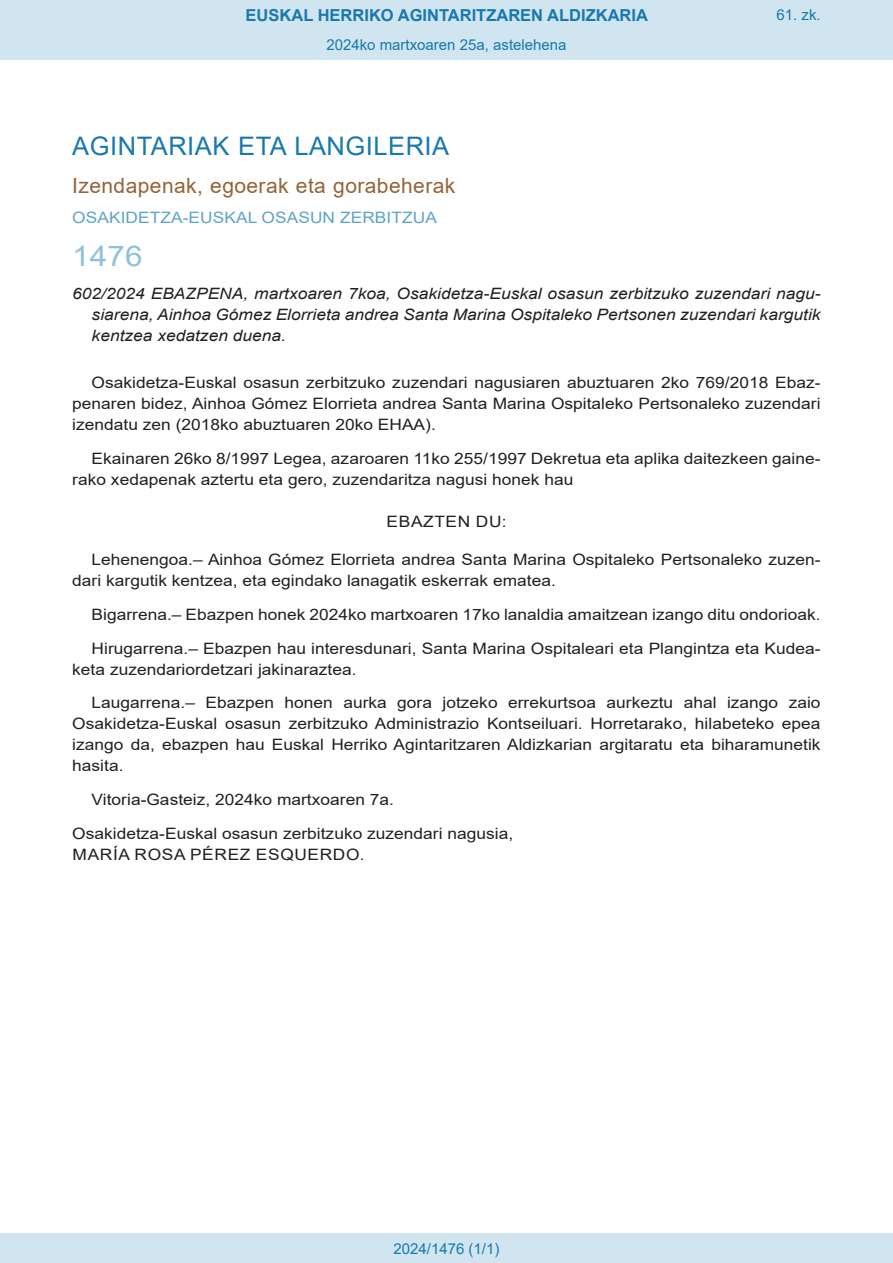
<style>
.page{position:relative;width:893px;height:1263px;background:#fff}
.page>*{position:absolute;margin:0;border:0;box-sizing:border-box;transform-origin:0 0}
.BOPVOrden{font:28.5px "Arial";color:#90c0db;scale:1.11 1}
.BOPVSeccion{font:25.5px "Arial";letter-spacing:.02em;color:#1879ad}
.BOPVSubseccion{font:21px "Arial";letter-spacing:.02em;color:#956338}
.t1{font:700 16.5px "Arial";color:#1879ad}
.BOPVDetalle{font:15.6px/21px "Arial";color:#231f20;scale:1.11 1}
.BOPVTitulo{font:italic 15.6px/21px "Arial";color:#231f20;text-align:justify;scale:1.11 1}
.BOPVFirmaPuesto{font:15.6px "Arial";color:#231f20;scale:1.11 1}
.BOPVFirmaLugFec{font:15.6px "Arial";color:#231f20;scale:1.11 1}
.BOPVOrganismo{font:15.6px "Arial";letter-spacing:.005em;color:#5ea4ca;scale:1.11 1}
.BOPVFirmaNombre{font:15.6px "Arial";letter-spacing:.035em;color:#231f20;scale:1.11 1}
.BOPVClave{font:15.6px "Arial";letter-spacing:.035em;color:#231f20;scale:1.11 1}
.Paginacion_Centro{font:15px "Arial";color:#1879ad}
</style>
<div class="page">
<div style="left:0;top:0;width:893px;height:60px;background:#d0e5f0"></div>
<div style="left:0;top:1233px;width:893px;height:30px;background:#d0e5f0"></div>
<p class="t1" style="left:246px;top:3px;width:404px">EUSKAL HERRIKO AGINTARITZAREN ALDIZKARIA</p>
<p class="Paginacion_Centro" style="left:326px;top:35px;width:242px">2024ko martxoaren 25a, astelehena</p>
<p class="Paginacion_Centro" style="left:776px;top:5px;width:46px">61. zk.</p>
<p class="BOPVSeccion" style="left:72px;top:128px;width:378px">AGINTARIAK ETA LANGILERIA</p>
<p class="BOPVSubseccion" style="left:72px;top:171px;width:385px">Izendapenak, egoerak eta gorabeherak</p>
<p class="BOPVOrganismo" style="left:72px;top:207px;width:330px">OSAKIDETZA-EUSKAL OSASUN ZERBITZUA</p>
<p class="BOPVOrden" style="left:72px;top:236px;width:65px">1476</p>
<p class="BOPVTitulo" style="left:92px;top:284px;width:658px;text-indent:-19px">602/2024 EBAZPENA, martxoaren 7koa, Osakidetza-Euskal osasun zerbitzuko zuzendari nagu&shy;siarena, Ainhoa Gómez Elorrieta andrea Santa Marina Ospitaleko Pertsonen zuzendari kargutik kentzea xedatzen duena.</p>
<p class="BOPVDetalle" style="left:72px;top:372px;width:676px;text-align:justify;text-indent:19px">Osakidetza-Euskal osasun zerbitzuko zuzendari nagusiaren abuztuaren 2ko 769/2018 Ebaz&shy;penaren bidez, Ainhoa Gómez Elorrieta andrea Santa Marina Ospitaleko Pertsonaleko zuzendari izendatu zen (2018ko abuztuaren 20ko EHAA).</p>
<p class="BOPVDetalle" style="left:72px;top:448px;width:676px;text-indent:19px">Ekainaren 26ko 8/1997 Legea, azaroaren 11ko 255/1997 Dekretua eta aplika daitezkeen gaine&shy;rako xedapenak aztertu eta gero, zuzendaritza nagusi honek hau</p>
<p class="BOPVClave" style="left:387px;top:511px;width:110px">EBAZTEN DU:</p>
<p class="BOPVDetalle" style="left:72px;top:549px;width:676px;text-indent:19px">Lehenengoa.– Ainhoa Gómez Elorrieta andrea Santa Marina Ospitaleko Pertsonaleko zuzen&shy;dari kargutik kentzea, eta egindako lanagatik eskerrak ematea.</p>
<p class="BOPVDetalle" style="left:92px;top:604px;width:658px">Bigarrena.– Ebazpen honek 2024ko martxoaren 17ko lanaldia amaitzean izango ditu ondorioak.</p>
<p class="BOPVDetalle" style="left:72px;top:637px;width:676px;text-indent:19px">Hirugarrena.– Ebazpen hau interesdunari, Santa Marina Ospitaleari eta Plangintza eta Kudea&shy;keta zuzendariordetzari jakinaraztea.</p>
<p class="BOPVDetalle" style="left:72px;top:692px;width:676px;text-align:justify;text-indent:19px">Laugarrena.– Ebazpen honen aurka gora jotzeko errekurtsoa aurkeztu ahal izango zaio Osakidetza-Euskal osasun zerbitzuko Administrazio Kontseiluari. Horretarako, hilabeteko epea izango da, ebazpen hau Euskal Herriko Agintaritzaren Aldizkarian argitaratu eta biharamunetik hasita.</p>
<p class="BOPVFirmaLugFec" style="left:92px;top:789px;width:274px">Vitoria-Gasteiz, 2024ko martxoaren 7a.</p>
<p class="BOPVFirmaPuesto" style="left:72px;top:822px;width:399px">Osakidetza-Euskal osasun zerbitzuko zuzendari nagusia,</p>
<p class="BOPVFirmaNombre" style="left:73px;top:843px;width:265px">MARÍA ROSA PÉREZ ESQUERDO.</p>
<p class="Paginacion_Centro" style="left:393px;top:1238px;width:107px">2024/1476 (1/1)</p>
</div>
